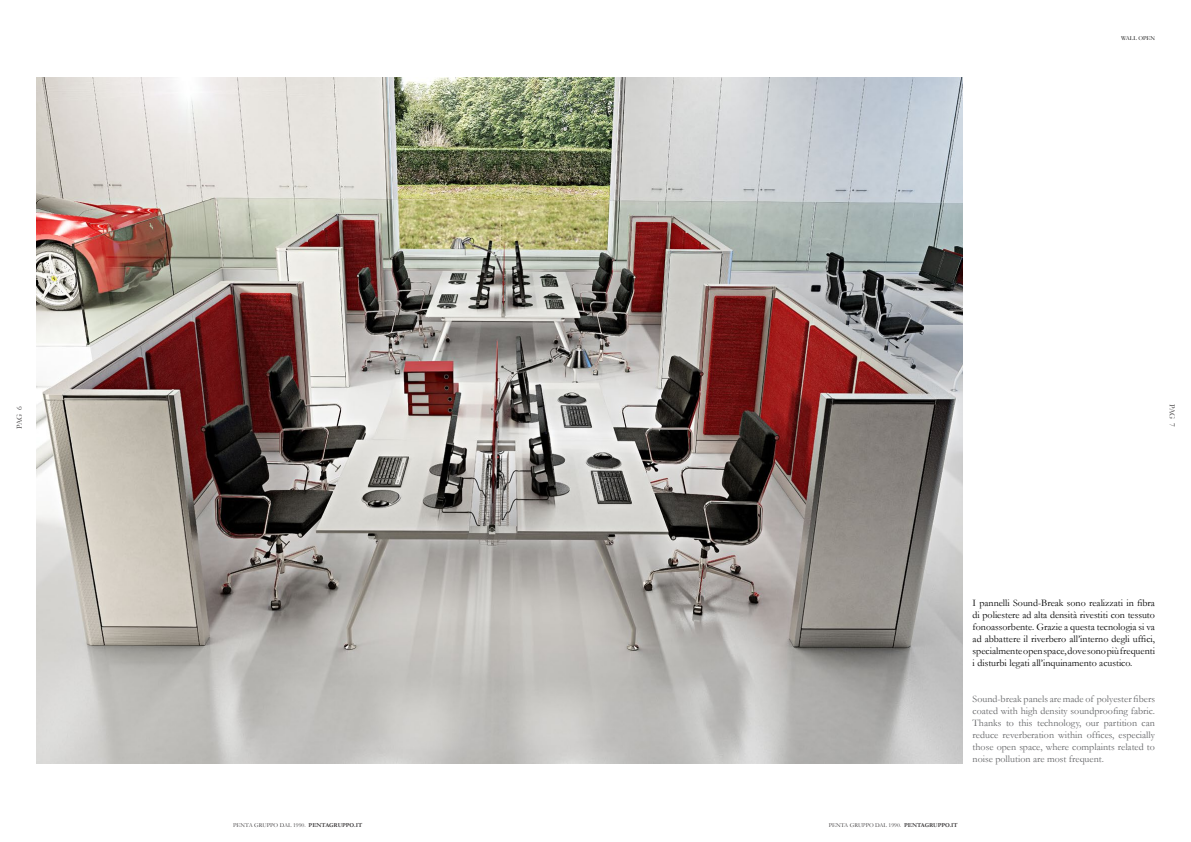
<style>
.page{position:relative;width:1191px;height:842px;background:#fff}
.page>*{position:absolute;margin:0;border:0;box-sizing:border-box;transform-origin:0 0}
.t1{font:10px/12px "Garamond";color:#000;text-align:justify}
.t2{font:10px/12px "Garamond";color:#636466;text-align:justify}
.t3{font:8px "Garamond";letter-spacing:-.06em;color:#393738}
.t4{font:6px "Garamond";color:#393738}
.t5{font:6px "Garamond";color:#000}
.s1{font-weight:700}
</style>
<div class="page">
<img style="left:36px;top:77px;width:926px;height:687px">
<p class="t3" style="left:14px;top:429px;width:24px;rotate:-90deg">PAG 6</p>
<p class="t4" style="left:233px;top:821px;width:130px">PENTA GRUPPO DAL 1990. <span class="s1">PENTAGRUPPO.IT</span></p>
<p class="t5" style="left:1121px;top:34px;width:35px">WALL OPEN</p>
<p class="t3" style="left:1177px;top:404px;width:24px;rotate:90deg">PAG 7</p>
<p class="t1" style="left:972px;top:597px;width:184px">I pannelli Sound-Break sono realizzati in fibra di poliestere ad alta densità rivestiti con tessuto fonoassorbente. Grazie a questa tecnologia si va ad abbattere il riverbero all’interno degli uffici, specialmente open space, dove sono più frequenti i disturbi legati all’inquinamento acustico.</p>
<p class="t2" style="left:972px;top:693px;width:184px">Sound-break panels are made of polyester fibers coated with high density soundproofing fabric.<br>Thanks to this technology, our partition can reduce reverberation within offices, especially those open space, where complaints related to noise pollution are most frequent.</p>
<p class="t4" style="left:828px;top:821px;width:130px">PENTA GRUPPO DAL 1990. <span class="s1">PENTAGRUPPO.IT</span></p>
</div>
